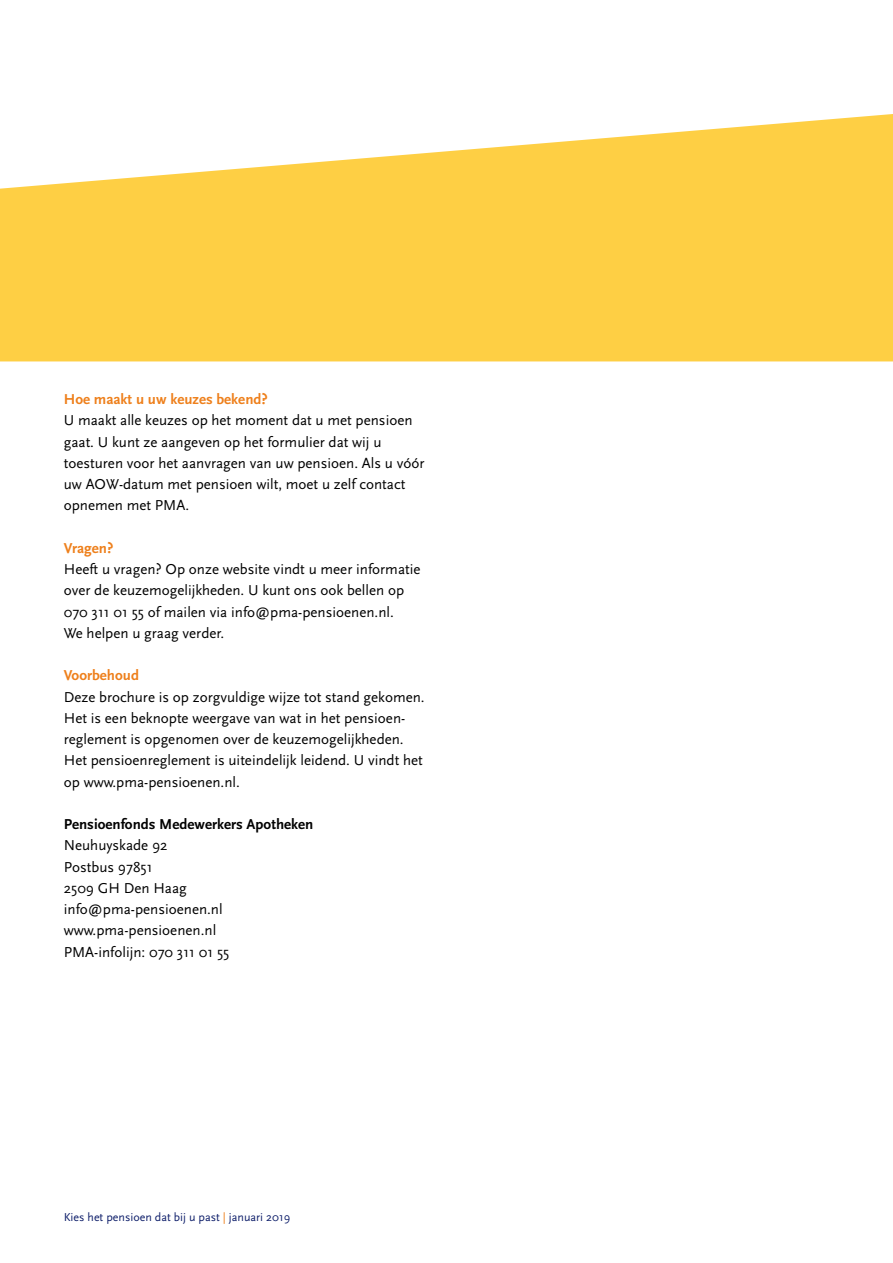
<style>
.page{position:relative;width:893px;height:1263px;background:#fff}
.page>*{position:absolute;margin:0;border:0;box-sizing:border-box;transform-origin:0 0}
.t1{font:15px/21.3px "Scala Sans";color:#000}
.t2{font:700 15px "Scala Sans";color:#ee801c}
.t3{font:700 15px "Scala Sans";color:#000}
.t4{font:12px "Scala Sans";color:#10206b}
.s1{color:#ee801c}
</style>
<div class="page">
<svg style="left:0;top:114px;width:893px;height:247px;fill:#fecf44"></svg>
<p class="t2" style="left:64px;top:391px;width:205px">Hoe maakt u uw keuzes bekend?</p>
<p class="t1" style="left:64px;top:410px;width:362px">U maakt alle keuzes op het moment dat u met pensioen gaat. U kunt ze aangeven op het formulier dat wij u toesturen voor het aanvragen van uw pensioen. Als u vóór uw AOW-datum met pensioen wilt, moet u zelf contact opnemen met PMA.</p>
<p class="t2" style="left:64px;top:540px;width:51px">Vragen?</p>
<p class="t1" style="left:64px;top:559px;width:358px">Heeft u vragen? Op onze website vindt u meer informatie over de keuzemogelijkheden. U kunt ons ook bellen op 070 311 01 55 of mailen via info@pma-pensioenen.nl.<br>We helpen u graag verder.</p>
<p class="t2" style="left:64px;top:667px;width:77px">Voorbehoud</p>
<p class="t1" style="left:64px;top:686px;width:362px">Deze brochure is op zorgvuldige wijze tot stand gekomen.<br>Het is een beknopte weergave van wat in het pensioen&shy;reglement is opgenomen over de keuzemogelijkheden.<br>Het pensioenreglement is uiteindelijk leidend. U vindt het op www.pma-pensioenen.nl.</p>
<p class="t3" style="left:64px;top:816px;width:251px">Pensioenfonds Medewerkers Apotheken</p>
<p class="t1" style="left:64px;top:835px;width:167px">Neuhuyskade 92<br>Postbus 97851<br>2509 GH Den Haag info@pma-pensioenen.nl www.pma-pensioenen.nl<br>PMA-infolijn: 070 311 01 55</p>
<p class="t4" style="left:64px;top:1210px;width:228px">Kies het pensioen dat bij u past <span class="s1">|</span> januari 2019</p>
</div>
